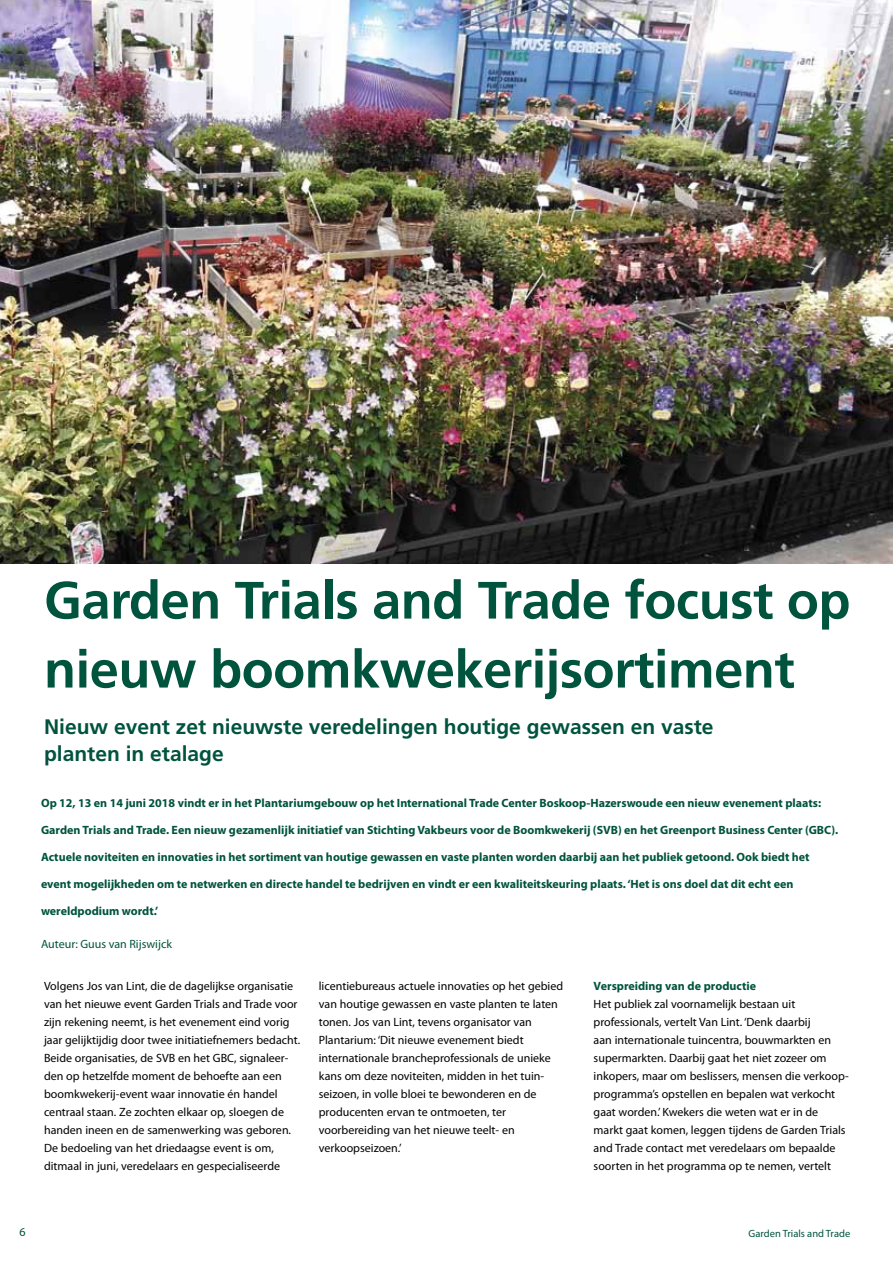
<style>
.page{position:relative;width:893px;height:1263px;background:#fff}
.page>*{position:absolute;margin:0;border:0;box-sizing:border-box;transform-origin:0 0}
.t1{font:700 52.5px/69px "Frutiger";letter-spacing:-.01em;color:#00533d}
.t2{font:700 21px/27px "Frutiger";color:#00533d}
.t3{font:12px/18px "Myriad Pro";color:#000}
.t4{font:700 12px "Myriad Pro";color:#00533d}
.t5{font:12px "Myriad Pro";color:#00533d}
.t6{font:10.5px "Myriad Pro";color:#00533d}
</style>
<div class="page">
<img style="left:0;top:0;width:893px;height:563px">
<h1 class="t1" style="left:44px;top:565px;width:808px">Garden Trials and Trade focust op nieuw boomkwekerijsortiment</h1>
<h2 class="t2" style="left:44px;top:713px;width:671px">Nieuw event zet nieuwste veredelingen houtige gewassen en vaste planten in etalage</h2>
<p class="t4" style="left:41px;top:795px;width:782px">Op 12, 13 en 14 juni 2018 vindt er in het Plantariumgebouw op het International Trade Center Boskoop-Hazerswoude een nieuw evenement plaats:</p>
<p class="t4" style="left:41px;top:822px;width:799px">Garden Trials and Trade. Een nieuw gezamenlijk initiatief van Stichting Vakbeurs voor de Boomkwekerij (SVB) en het Greenport Business Center (GBC).</p>
<p class="t4" style="left:41px;top:849px;width:770px">Actuele noviteiten en innovaties in het sortiment van houtige gewassen en vaste planten worden daarbij aan het publiek getoond. Ook biedt het</p>
<p class="t4" style="left:41px;top:876px;width:754px">event mogelijkheden om te netwerken en directe handel te bedrijven en vindt er een kwaliteitskeuring plaats. ‘Het is ons doel dat dit echt een</p>
<p class="t4" style="left:41px;top:903px;width:119px">wereldpodium wordt.’</p>
<p class="t5" style="left:41px;top:936px;width:132px">Auteur: Guus van Rijswijck</p>
<p class="t3" style="left:44px;top:977px;width:258px">Volgens Jos van Lint, die de dagelijkse organisatie van het nieuwe event Garden Trials and Trade voor zijn rekening neemt, is het evenement eind vorig jaar gelijktijdig door twee initiatiefnemers bedacht.<br>Beide organisaties, de SVB en het GBC, signaleer&shy;den op hetzelfde moment de behoefte aan een boomkwekerij-event waar innovatie én handel centraal staan. Ze zochten elkaar op, sloegen de handen ineen en de samenwerking was geboren.<br>De bedoeling van het driedaagse event is om, ditmaal in juni, veredelaars en gespecialiseerde</p>
<p class="t3" style="left:319px;top:977px;width:246px">licentiebureaus actuele innovaties op het gebied van houtige gewassen en vaste planten te laten tonen. Jos van Lint, tevens organisator van Plantarium: ‘Dit nieuwe evenement biedt internationale brancheprofessionals de unieke kans om deze noviteiten, midden in het tuin&shy;seizoen, in volle bloei te bewonderen en de producenten ervan te ontmoeten, ter voorbereiding van het nieuwe teelt- en verkoopseizoen.’</p>
<p class="t4" style="left:594px;top:978px;width:164px">Verspreiding van de productie</p>
<p class="t3" style="left:594px;top:995px;width:256px">Het publiek zal voornamelijk bestaan uit professionals, vertelt Van Lint. ‘Denk daarbij<br>aan internationale tuincentra, bouwmarkten en supermarkten. Daarbij gaat het niet zozeer om inkopers, maar om beslissers, mensen die verkoop&shy;programma’s opstellen en bepalen wat verkocht gaat worden.’ Kwekers die weten wat er in de markt gaat komen, leggen tijdens de Garden Trials and Trade contact met veredelaars om bepaalde soorten in het programma op te nemen, vertelt</p>
<p class="t5" style="left:20px;top:1224px;width:8px">6</p>
<p class="t6" style="left:749px;top:1227px;width:103px">Garden Trials and Trade</p>
</div>
